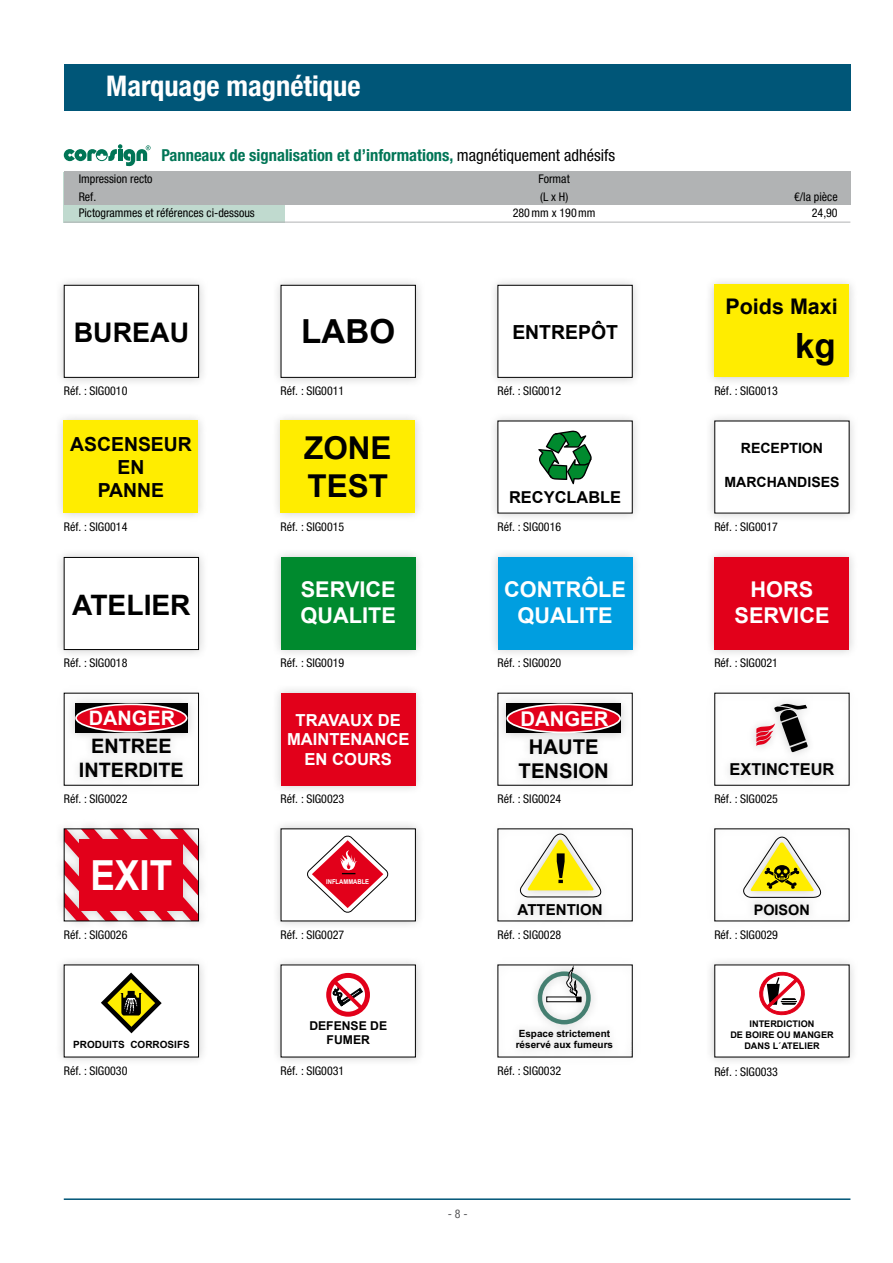
<style>
.page{position:relative;width:893px;height:1263px;background:#fff}
.page>*{position:absolute;margin:0;border:0;box-sizing:border-box;transform-origin:0 0}
.t1{font:700 41.4px "Arial";color:#fff;scale:.89 1}
.t2{font:700 34.8px "Arial";color:#000}
.t3{font:700 33.15px "Arial";color:#000}
.t4{font:700 31.5px/37.8px "Arial";color:#000}
.t5{font:700 condensed 28.5px "Helvetica Neue LT Pro";color:#fff}
.t6{font:700 28.2px "Arial";color:#000}
.t7{font:700 27px "Arial";color:#000}
.t8{font:700 21.75px/26.1px "Arial";color:#fff;text-align:center}
.t9{font:700 21.6px "Arial";color:#000}
.t10{font:700 20.25px/24.3px "Arial";color:#000;text-align:center}
.t11{font:700 20.25px "Arial";color:#fff}
.t12{font:700 19.95px/23.9px "Arial";color:#000;text-align:center}
.t13{font:700 19.95px "Arial";color:#fff}
.t14{font:700 19.35px/23.2px "Arial";color:#000;text-align:center}
.t15{font:700 condensed 16.5px "Helvetica Neue LT Pro";color:#007556}
.t16{font:700 16.5px/20px "Arial";color:#fff;text-align:center}
.t17{font:700 16.35px "Arial";color:#000}
.t18{font:300 condensed 16.35px "Helvetica Neue";color:#007556}
.t19{font:700 15.15px "Arial";color:#000}
.t20{font:700 14.4px "Arial";color:#000}
.t21{font:700 14.1px "Arial";color:#000}
.t22{font:700 12.15px/14.5px "Arial";color:#000;text-align:center}
.t23{font:condensed 12px "Helvetica Neue LT Std";color:#000}
.t24{font:condensed 12px "Helvetica Neue LT Pro";color:#000}
.t25{font:condensed 12px "Helvetica Neue LT Pro";color:#58585a}
.t26{font:700 10.05px "Arial";color:#000}
.t27{font:700 9.9px/11.1px "Arial";color:#000;text-align:center}
.t28{font:700 9.15px/10.9px "Arial";color:#000;text-align:center}
.t29{font:700 6.6px "Arial";color:#fff;scale:.89 1}
.s1{font-weight:400;color:#000}
</style>
<div class="page">
<div style="left:64px;top:64px;width:786px;height:47px;background:#005678"></div>
<hr style="left:64px;top:1198px;width:786px;height:2px;background:#005678">
<div style="left:64px;top:172px;width:221px;height:50px;background:#c0dacf"></div>
<div style="left:64px;top:172px;width:786px;height:33px;background:#b1b3b4"></div>
<hr style="left:64px;top:222px;width:786px;height:1px;background:#b1b3b4">
<svg style="left:64px;top:144px;width:87px;height:22px"></svg>
<div style="left:54px;top:275px;width:154px;height:112px;background:#000;opacity:.2"></div>
<div style="left:64px;top:285px;width:135px;height:92px;background:#fff"></div>
<div style="left:64px;top:285px;width:135px;height:93px;border:1px solid #000"></div>
<div style="left:271px;top:275px;width:154px;height:112px;background:#000;opacity:.2"></div>
<div style="left:281px;top:285px;width:134px;height:92px;background:#fff"></div>
<div style="left:281px;top:285px;width:135px;height:93px;border:1px solid #000"></div>
<div style="left:488px;top:275px;width:154px;height:112px;background:#000;opacity:.2"></div>
<div style="left:498px;top:285px;width:134px;height:92px;background:#fff"></div>
<div style="left:497px;top:285px;width:136px;height:93px;border:1px solid #000"></div>
<div style="left:705px;top:275px;width:153px;height:111px;background:#000;opacity:.2"></div>
<div style="left:714px;top:285px;width:135px;height:92px;background:#ffed00"></div>
<div style="left:54px;top:411px;width:154px;height:111px;background:#000;opacity:.2"></div>
<div style="left:64px;top:421px;width:134px;height:92px;background:#ffed00"></div>
<div style="left:271px;top:411px;width:154px;height:111px;background:#000;opacity:.2"></div>
<div style="left:281px;top:421px;width:134px;height:92px;background:#ffed00"></div>
<div style="left:488px;top:411px;width:154px;height:112px;background:#000;opacity:.2"></div>
<div style="left:498px;top:421px;width:134px;height:92px;background:#fff"></div>
<svg style="left:538px;top:430px;width:54px;height:54px"></svg>
<div style="left:705px;top:411px;width:154px;height:112px;background:#000;opacity:.2"></div>
<div style="left:715px;top:421px;width:134px;height:92px;background:#fff"></div>
<div style="left:54px;top:547px;width:154px;height:113px;background:#000;opacity:.2"></div>
<div style="left:64px;top:557px;width:135px;height:92px;background:#fff"></div>
<div style="left:64px;top:557px;width:135px;height:93px;border:1px solid #000"></div>
<div style="left:271px;top:548px;width:154px;height:111px;background:#000;opacity:.2"></div>
<div style="left:281px;top:557px;width:134px;height:92px;background:#008a2e"></div>
<div style="left:488px;top:548px;width:154px;height:111px;background:#000;opacity:.2"></div>
<div style="left:498px;top:557px;width:134px;height:92px;background:#009ee0"></div>
<div style="left:705px;top:548px;width:154px;height:111px;background:#000;opacity:.2"></div>
<div style="left:715px;top:557px;width:134px;height:92px;background:#e2001a"></div>
<div style="left:54px;top:683px;width:154px;height:112px;background:#000;opacity:.2"></div>
<svg style="left:75px;top:703px;width:112px;height:30px;background:#af1d2e"></svg>
<div style="left:271px;top:683px;width:154px;height:111px;background:#000;opacity:.2"></div>
<div style="left:281px;top:693px;width:134px;height:92px;background:#e2001a"></div>
<div style="left:488px;top:683px;width:154px;height:112px;background:#000;opacity:.2"></div>
<svg style="left:506px;top:703px;width:115px;height:30px;background:#b21d2e"></svg>
<div style="left:705px;top:683px;width:154px;height:112px;background:#000;opacity:.2"></div>
<svg style="left:756px;top:704px;width:52px;height:48px"></svg>
<div style="left:54px;top:819px;width:154px;height:112px;background:#000;opacity:.2"></div>
<svg style="left:66px;top:830px;width:131px;height:89px"></svg>
<div style="left:79px;top:839px;width:104px;height:71px;background:#e2001a"></div>
<div style="left:271px;top:819px;width:154px;height:112px;background:#000;opacity:.2"></div>
<div style="left:281px;top:829px;width:134px;height:91px;background:#fff"></div>
<svg style="left:307px;top:835px;width:82px;height:78px"></svg>
<div style="left:488px;top:819px;width:154px;height:112px;background:#000;opacity:.2"></div>
<svg style="left:518px;top:832px;width:85px;height:66px"></svg>
<div style="left:705px;top:819px;width:154px;height:112px;background:#000;opacity:.2"></div>
<svg style="left:742px;top:836px;width:81px;height:62px"></svg>
<div style="left:54px;top:955px;width:154px;height:112px;background:#000;opacity:.2"></div>
<div style="left:64px;top:965px;width:135px;height:91px;background:#fff"></div>
<svg style="left:101px;top:972px;width:61px;height:61px"></svg>
<div style="left:271px;top:955px;width:154px;height:112px;background:#000;opacity:.2"></div>
<div style="left:281px;top:965px;width:134px;height:92px;background:#fff"></div>
<svg style="left:326px;top:973px;width:44px;height:44px"></svg>
<svg style="left:538px;top:967px;width:53px;height:57px"></svg>
<div style="left:705px;top:955px;width:154px;height:112px;background:#000;opacity:.2"></div>
<div style="left:715px;top:965px;width:134px;height:92px;background:#fff"></div>
<svg style="left:759px;top:971px;width:46px;height:45px"></svg>
<h3 class="t5" style="left:106px;top:68px;width:256px">Marquage magnétique</h3>
<h3 class="t15" style="left:161px;top:145px;width:455px">Panneaux de signalisation et d’informations, <span class="s1">magnétiquement adhésifs</span></h3>
<h3 class="t18" style="left:155px;top:146px;width:26px">light</h3>
<p class="t24" style="left:79px;top:172px;width:75px">Impression recto</p>
<p class="t24" style="left:539px;top:172px;width:33px">Format</p>
<p class="t24" style="left:79px;top:189px;width:19px">Ref.</p>
<p class="t24" style="left:540px;top:189px;width:30px">(L x H)</p>
<p class="t24" style="left:794px;top:189px;width:45px">€/la pièce</p>
<p class="t24" style="left:79px;top:206px;width:178px">Pictogrammes et références ci-dessous</p>
<p class="t24" style="left:513px;top:206px;width:84px">280mm x 190mm</p>
<p class="t24" style="left:812px;top:206px;width:27px">24,90</p>
<h3 class="t7" style="left:74px;top:314px;width:117px">BUREAU</h3>
<h3 class="t3" style="left:301px;top:309px;width:95px">LABO</h3>
<h3 class="t14" style="left:512px;top:321px;width:107px">ENTREPÔT</h3>
<p class="t23" style="left:64px;top:384px;width:65px">Réf. : SIG0010</p>
<p class="t23" style="left:281px;top:384px;width:65px">Réf. : SIG0011</p>
<p class="t23" style="left:497px;top:384px;width:65px">Réf. : SIG0012</p>
<h3 class="t14" style="left:70px;top:433px;width:123px">ASCENSEUR<br>EN<br>PANNE</h3>
<h3 class="t4" style="left:304px;top:430px;width:89px">ZONE<br>TEST</h3>
<h3 class="t17" style="left:509px;top:487px;width:114px">RECYCLABLE</h3>
<p class="t23" style="left:64px;top:520px;width:65px">Réf. : SIG0014</p>
<p class="t23" style="left:281px;top:520px;width:65px">Réf. : SIG0015</p>
<p class="t23" style="left:497px;top:520px;width:65px">Réf. : SIG0016</p>
<h3 class="t9" style="left:725px;top:292px;width:114px">Poids Maxi</h3>
<h2 class="t2" style="left:795px;top:322px;width:42px">kg</h2>
<p class="t23" style="left:714px;top:384px;width:65px">Réf. : SIG0013</p>
<p class="t21" style="left:741px;top:439px;width:84px">RECEPTION</p>
<p class="t21" style="left:724px;top:472px;width:117px">MARCHANDISES</p>
<p class="t23" style="left:714px;top:520px;width:65px">Réf. : SIG0017</p>
<h3 class="t6" style="left:72px;top:586px;width:120px">ATELIER</h3>
<p class="t23" style="left:64px;top:656px;width:65px">Réf. : SIG0018</p>
<h3 class="t8" style="left:301px;top:577px;width:97px;text-align:left">SERVICE<br>QUALITE</h3>
<h3 class="t8" style="left:504px;top:577px;width:123px">CONTRÔLE<br>QUALITE</h3>
<h3 class="t8" style="left:734px;top:577px;width:96px">HORS<br>SERVICE</h3>
<p class="t23" style="left:281px;top:656px;width:65px">Réf. : SIG0019</p>
<p class="t23" style="left:497px;top:656px;width:65px">Réf. : SIG0020</p>
<p class="t23" style="left:714px;top:656px;width:65px">Réf. : SIG0021</p>
<h3 class="t13" style="left:89px;top:705px;width:88px">DANGER</h3>
<h3 class="t16" style="left:287px;top:710px;width:124px">TRAVAUX DE<br>MAINTENANCE<br>EN COURS</h3>
<h3 class="t12" style="left:79px;top:734px;width:106px">ENTREE<br>INTERDITE</h3>
<h3 class="t11" style="left:520px;top:705px;width:89px">DANGER</h3>
<h3 class="t10" style="left:519px;top:735px;width:92px">HAUTE<br>TENSION</h3>
<h3 class="t17" style="left:730px;top:758px;width:106px">EXTINCTEUR</h3>
<p class="t23" style="left:64px;top:792px;width:65px">Réf. : SIG0022</p>
<p class="t23" style="left:281px;top:792px;width:65px">Réf. : SIG0023</p>
<p class="t23" style="left:497px;top:792px;width:65px">Réf. : SIG0024</p>
<p class="t23" style="left:714px;top:792px;width:65px">Réf. : SIG0025</p>
<h1 class="t1" style="left:90px;top:848px;width:93px">EXIT</h1>
<p class="t29" style="left:326px;top:877px;width:50px">INFLAMMABLE</p>
<p class="t19" style="left:518px;top:900px;width:87px">ATTENTION</p>
<p class="t20" style="left:754px;top:900px;width:58px">POISON</p>
<p class="t23" style="left:64px;top:928px;width:65px">Réf. : SIG0026</p>
<p class="t23" style="left:281px;top:928px;width:65px">Réf. : SIG0027</p>
<p class="t23" style="left:497px;top:928px;width:65px">Réf. : SIG0028</p>
<p class="t23" style="left:714px;top:928px;width:65px">Réf. : SIG0029</p>
<p class="t26" style="left:73px;top:1038px;width:118px">PRODUITS CORROSIFS</p>
<p class="t23" style="left:64px;top:1064px;width:65px">Réf. : SIG0030</p>
<p class="t22" style="left:309px;top:1018px;width:79px">DEFENSE DE<br>FUMER</p>
<p class="t27" style="left:516px;top:1028px;width:99px">Espace strictement réservé aux fumeurs</p>
<p class="t28" style="left:730px;top:1019px;width:105px">INTERDICTION<br>DE BOIRE OU MANGER<br>DANS L´ATELIER</p>
<p class="t23" style="left:281px;top:1064px;width:65px">Réf. : SIG0031</p>
<p class="t23" style="left:497px;top:1064px;width:65px">Réf. : SIG0032</p>
<p class="t25" style="left:448px;top:1207px;width:21px">- 8 -</p>
<p class="t23" style="left:714px;top:1064px;width:65px">Réf. : SIG0033</p>
</div>
